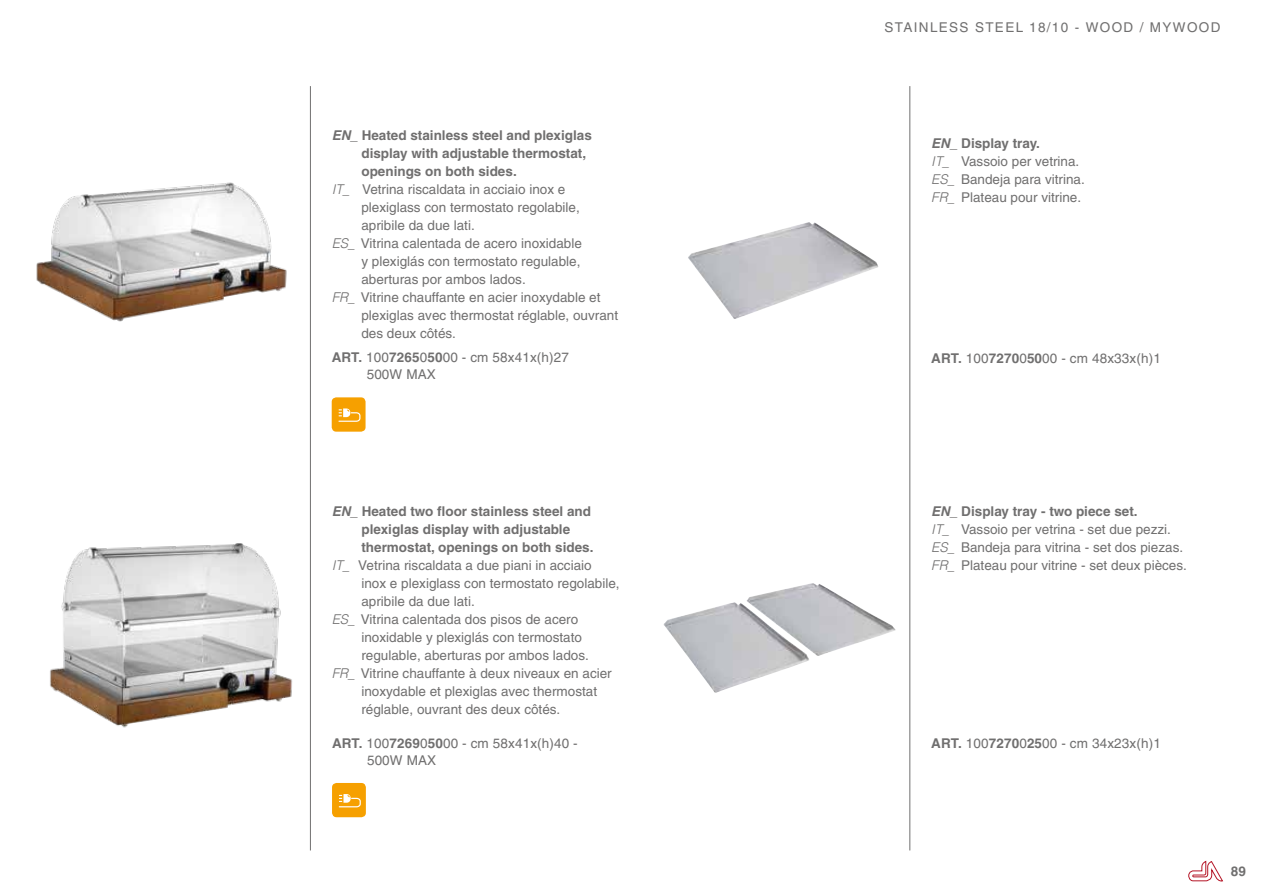
<style>
.page{position:relative;width:1263px;height:893px;background:#fff}
.page>*{position:absolute;margin:0;border:0;box-sizing:border-box;transform-origin:0 0}
.t1{font:13.5px/18px "Helvetica";color:#706f6f}
.t2{font:700 13.5px "Helvetica";color:#706f6f}
.t3{font:13.5px "Helvetica";letter-spacing:.1em;color:#706f6f}
.s1{font-style:italic}
.s2{font-weight:300;font-style:italic}
.s3{font-weight:700}
.s4{font-weight:700;font-style:italic}
</style>
<div class="page">
<svg style="left:1188px;top:861px;width:35px;height:21px"></svg>
<img style="left:688px;top:222px;width:191px;height:97px">
<img style="left:663px;top:583px;width:233px;height:110px">
<hr style="left:909px;top:86px;width:1px;height:764px;background:#706f6f">
<hr style="left:310px;top:86px;width:1px;height:764px;background:#706f6f">
<img style="left:36px;top:182px;width:251px;height:140px">
<img style="left:50px;top:543px;width:242px;height:185px">
<div style="left:332px;top:397px;width:34px;height:35px;background:#f6a000;border-radius:5px"></div>
<svg style="left:338px;top:408px;width:22px;height:14px"></svg>
<div style="left:332px;top:783px;width:34px;height:34px;background:#f6a000;border-radius:5px"></div>
<svg style="left:339px;top:794px;width:22px;height:13px"></svg>
<p class="t2" style="left:332px;top:127px;width:262px"><span class="s1">EN_</span> Heated stainless steel and plexiglas</p>
<p class="t2" style="left:361px;top:145px;width:226px">display with adjustable thermostat,</p>
<p class="t2" style="left:361px;top:163px;width:157px">openings on both sides.</p>
<p class="t1" style="left:332px;top:180px;width:235px"><span class="s2">IT_</span> Vetrina riscaldata in acciaio inox e</p>
<p class="t1" style="left:361px;top:198px;width:220px">plexiglass con termostato regolabile,</p>
<p class="t1" style="left:361px;top:216px;width:115px">apribile da due lati.</p>
<p class="t1" style="left:332px;top:234px;width:252px"><span class="s2">ES_</span> Vitrina calentada de acero inoxidable</p>
<p class="t1" style="left:361px;top:252px;width:221px">y plexiglás con termostato regulable,</p>
<p class="t1" style="left:361px;top:270px;width:166px">aberturas por ambos lados.</p>
<p class="t1" style="left:332px;top:288px;width:270px"><span class="s2">FR_</span> Vitrine chauffante en acier inoxydable et</p>
<p class="t1" style="left:361px;top:306px;width:258px">plexiglas avec thermostat réglable, ouvrant</p>
<p class="t1" style="left:361px;top:324px;width:96px">des deux côtés.</p>
<p class="t1" style="left:367px;top:349px;width:204px;line-height:16.5px;text-indent:-35px"><span class="s3">ART.</span> 100<span class="s3">7265</span>0<span class="s3">50</span>00 - cm 58x41x(h)27<br>500W MAX</p>
<p class="t2" style="left:332px;top:503px;width:261px"><span class="s1">EN_</span> Heated two floor stainless steel and</p>
<p class="t2" style="left:361px;top:521px;width:210px">plexiglas display with adjustable</p>
<p class="t2" style="left:361px;top:539px;width:234px">thermostat, openings on both sides.</p>
<p class="t1" style="left:332px;top:557px;width:261px"><span class="s2">IT_</span> Vetrina riscaldata a due piani in acciaio</p>
<p class="t1" style="left:361px;top:575px;width:260px">inox e plexiglass con termostato regolabile,</p>
<p class="t1" style="left:361px;top:593px;width:115px">apribile da due lati.</p>
<p class="t1" style="left:332px;top:611px;width:248px"><span class="s2">ES_</span> Vitrina calentada dos pisos de acero</p>
<p class="t1" style="left:361px;top:629px;width:222px">inoxidable y plexiglás con termostato</p>
<p class="t1" style="left:361px;top:647px;width:229px">regulable, aberturas por ambos lados.</p>
<p class="t1" style="left:332px;top:665px;width:282px"><span class="s2">FR_</span> Vitrine chauffante à deux niveaux en acier</p>
<p class="t1" style="left:361px;top:683px;width:237px">inoxydable et plexiglas avec thermostat</p>
<p class="t1" style="left:361px;top:701px;width:200px">réglable, ouvrant des deux côtés.</p>
<p class="t1" style="left:367px;top:735px;width:212px;line-height:16.5px;text-indent:-35px"><span class="s3">ART.</span> 100<span class="s3">7269</span>0<span class="s3">50</span>00 - cm 58x41x(h)40 -<br>500W MAX</p>
<p class="t3" style="left:884px;top:19px;width:337px">STAINLESS STEEL 18/10 - WOOD / MYWOOD</p>
<p class="t1" style="left:931px;top:134px;width:155px"><span class="s4">EN_</span> <span class="s3">Display tray.<br></span><span class="s2">IT_</span> Vassoio per vetrina.<br><span class="s2">ES_</span> Bandeja para vitrina.<br><span class="s2">FR_</span> Plateau pour vitrine.</p>
<p class="t1" style="left:931px;top:349px;width:231px"><span class="s3">ART.</span> 100<span class="s3">7270</span>0<span class="s3">50</span>00 - cm 48x33x(h)1</p>
<p class="t1" style="left:931px;top:503px;width:257px"><span class="s4">EN_</span> <span class="s3">Display tray - two piece set.<br></span><span class="s2">IT_</span> Vassoio per vetrina - set due pezzi.<br><span class="s2">ES_</span> Bandeja para vitrina - set dos piezas.<br><span class="s2">FR_</span> Plateau pour vitrine - set deux pièces.</p>
<p class="t1" style="left:931px;top:734px;width:231px"><span class="s3">ART.</span> 100<span class="s3">7270</span>0<span class="s3">25</span>00 - cm 34x23x(h)1</p>
<p class="t2" style="left:1231px;top:863px;width:17px">89</p>
</div>
